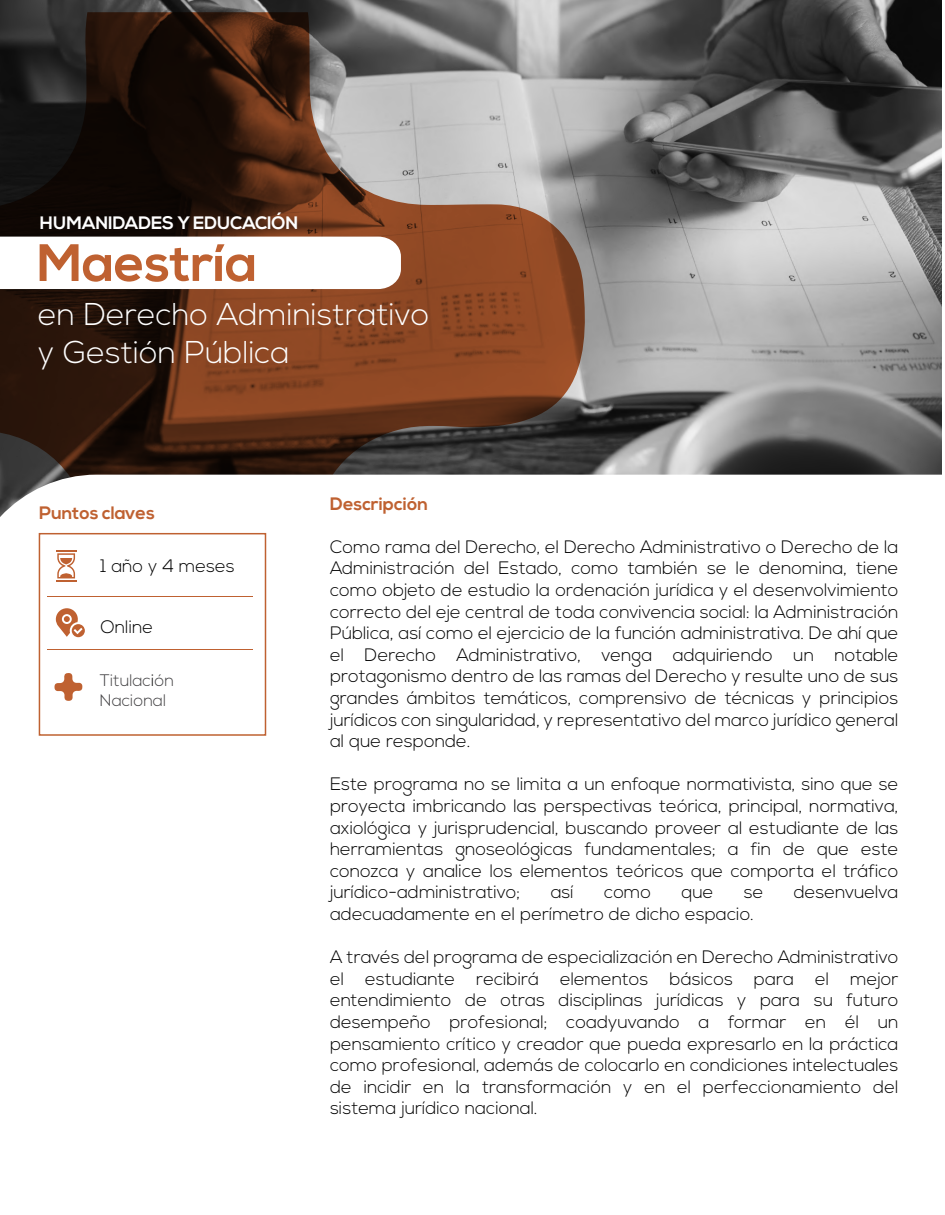
<style>
.page{position:relative;width:945px;height:1215px;background:#fff}
.page>*{position:absolute;margin:0;border:0;box-sizing:border-box;transform-origin:0 0}
.t1{font:700 52.5px "Nexa";letter-spacing:-.005em;color:#bf6131}
.t2{font:300 31.5px/37.8px "Nexa";color:#fff}
.t3{font:300 18px/21.6px "Nexa";color:#000;text-align:justify}
.t4{font:700 18px "Nexa";color:#bf6131}
.t5{font:700 18px "Nexa";letter-spacing:-.005em;color:#fff}
.t6{font:300 16.65px/20.1px "Nexa";color:#414042}
.s1{color:#000}
</style>
<div class="page">
<img style="left:0;top:0;width:942px;height:475px">
<svg style="left:0;top:12px;width:585px;height:463px;background:#604537"></svg>
<svg style="left:0;top:237px;width:401px;height:52px"></svg>
<svg style="left:56px;top:608px;width:29px;height:29px"></svg>
<hr style="left:47px;top:650px;width:206px;height:1px;background:#bf6131">
<hr style="left:47px;top:596px;width:206px;height:1px;background:#bf6131">
<hr style="left:56px;top:550px;width:21px;height:2px;background:#bf6131">
<svg style="left:56px;top:553px;width:21px;height:28px"></svg>
<div style="left:39px;top:533px;width:227px;height:203px;border:2px solid #bf6131"></div>
<svg style="left:55px;top:673px;width:28px;height:28px"></svg>
<p class="t5" style="left:40px;top:213px;width:260px">HUMANIDADES Y EDUCACIÓN</p>
<h1 class="t1" style="left:37px;top:233px;width:222px">Maestría</h1>
<h2 class="t2" style="left:38px;top:297px;width:393px">en Derecho Administrativo y Gestión Pública</h2>
<p class="t4" style="left:39px;top:502px;width:117px">Puntos claves</p>
<p class="t3" style="left:101px;top:555px;width:136px">1 año y 4 meses</p>
<p class="t3" style="left:101px;top:617px;width:54px">Online</p>
<p class="t6" style="left:100px;top:671px;width:76px">Titulac<span class="s1">i</span>ón<br>Nacional</p>
<p class="t4" style="left:330px;top:493px;width:100px">Descripción</p>
<p class="t3" style="left:330px;top:537px;width:570px">Como rama del Derecho, el Derecho Administrativo o Derecho de la Administración del Estado, como también se le denomina, tiene como objeto de estudio la ordenación jurídica y el desenvolvimiento correcto del eje central de toda convivencia social: la Administración Pública, así como el ejercicio de la función administrativa. De ahí que el Derecho Administrativo, venga adquiriendo un notable protagonismo dentro de las ramas del Derecho y resulte uno de sus grandes ámbitos temáticos, comprensivo de técnicas y principios jurídicos con singularidad, y representativo del marco jurídico general al que responde.</p>
<p class="t3" style="left:330px;top:774px;width:570px">Este programa no se limita a un enfoque normativista, sino que se proyecta imbricando las perspectivas teórica, principal, normativa, axiológica y jurisprudencial, buscando proveer al estudiante de las herramientas gnoseológicas fundamentales; a fin de que este conozca y analice los elementos teóricos que comporta el tráfico jurídico-administrativo;</p>
<p class="t3" style="left:551px;top:882px;width:25px">así</p>
<p class="t3" style="left:604px;top:882px;width:49px">como</p>
<p class="t3" style="left:681px;top:882px;width:33px">que</p>
<p class="t3" style="left:744px;top:882px;width:21px">se</p>
<p class="t3" style="left:794px;top:882px;width:106px">desenvuelva</p>
<p class="t3" style="left:330px;top:904px;width:425px">adecuadamente en el perímetro de dicho espacio.</p>
<p class="t3" style="left:330px;top:947px;width:570px">A través del programa de especialización en Derecho Administrativo el estudiante recibirá elementos básicos para el mejor entendimiento de otras disciplinas jurídicas y para su futuro desempeño profesional; coadyuvando a formar en él un pensamiento crítico y creador que pueda expresarlo en la práctica como profesional, además de colocarlo en condiciones intelectuales de incidir en la transformación y en el perfeccionamiento del sistema jurídico nacional.</p>
</div>
